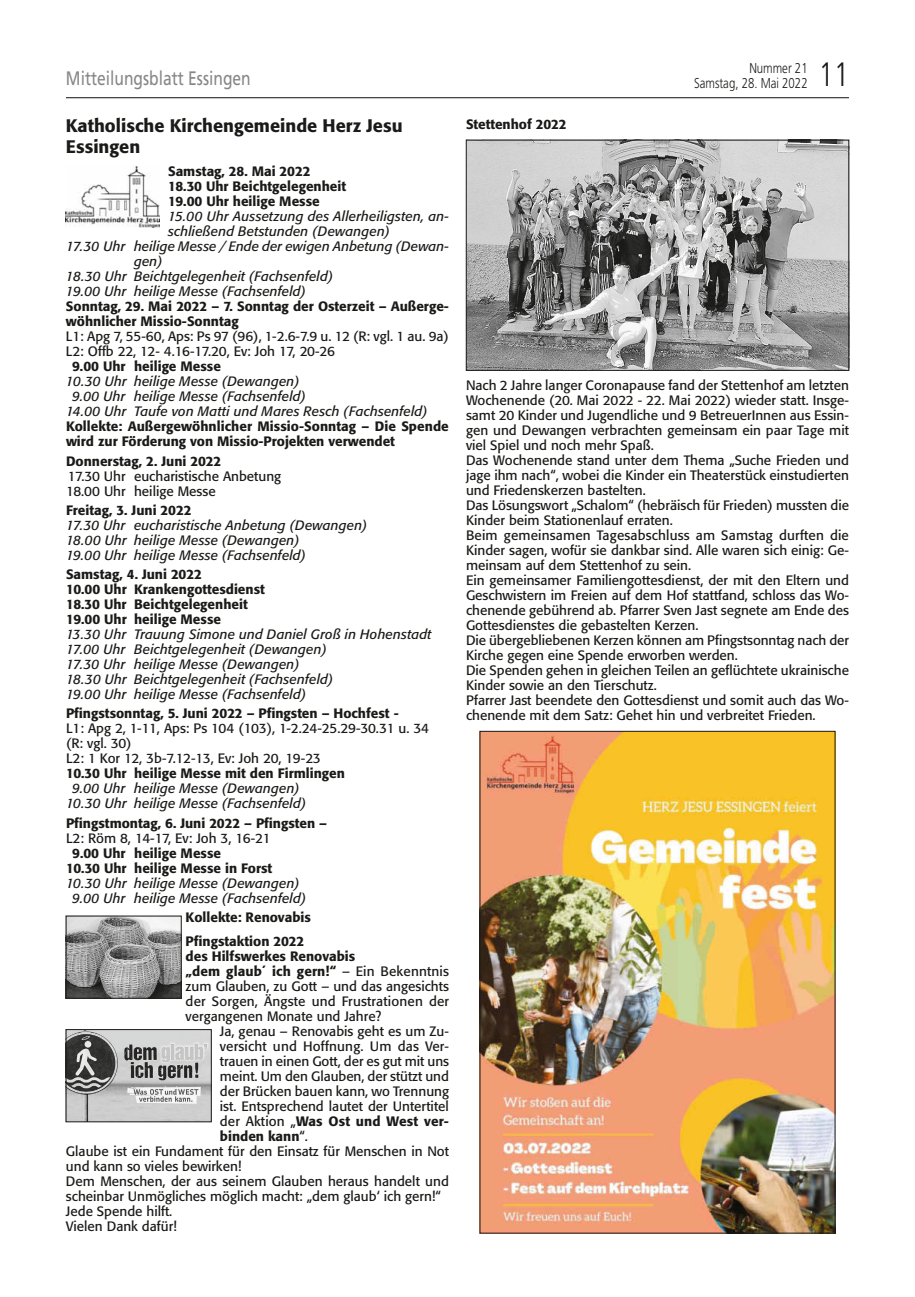
<style>
.page{position:relative;width:915px;height:1297px;background:#fff}
.page>*{position:absolute;margin:0;border:0;box-sizing:border-box;transform-origin:0 0}
.t1{font:300 33.75px "Frutiger";color:#1a1a18;scale:.8 1}
.t2{font:19.5px "Frutiger";color:#868786;scale:.8 1}
.t3{font:500 18px/21px "Formata";color:#1a1a18}
.t4{font:300 14.25px "Frutiger";color:#1a1a18;scale:.8 1}
.t5{font:13.5px/15px "Formata";color:#1a1a18}
.t6{font:italic 13.5px/15px "Formata";letter-spacing:.01em;color:#1a1a18}
.t7{font:500 13.5px/15px "Formata";color:#1a1a18}
.t8{font:13.5px/15px "Formata";letter-spacing:-.02em;color:#1a1a18}
.s1{font-weight:500}
.s2{font-weight:400}
</style>
<div class="page">
<hr style="left:66px;top:97px;width:782px;height:1px;background:#1a1a18">
<img style="left:68px;top:918px;width:111px;height:78px">
<div style="left:66px;top:916px;width:115px;height:82px;border:1px solid #1a1a18"></div>
<img style="left:68px;top:1031px;width:141px;height:89px">
<div style="left:66px;top:1029px;width:145px;height:93px;border:1px solid #1a1a18"></div>
<img style="left:66px;top:167px;width:93px;height:61px">
<img style="left:468px;top:142px;width:378px;height:227px">
<div style="left:466px;top:140px;width:382px;height:231px;border:1px solid #1a1a18"></div>
<img style="left:481px;top:733px;width:352px;height:498px">
<p class="t4" style="left:749px;top:60px;width:74px">Nummer 21</p>
<h2 class="t2" style="left:66px;top:66px;width:232px">Mitteilungsblatt Essingen</h2>
<p class="t4" style="left:694px;top:75px;width:143px">Samstag, 28. Mai 2022</p>
<h1 class="t1" style="left:818px;top:55px;width:39px">11</h1>
<h3 class="t3" style="left:66px;top:115px;width:338px">Katholische Kirchengemeinde Herz Jesu<br>Essingen</h3>
<p class="t7" style="left:168px;top:164px;width:180px">Samstag, 28. Mai 2022<br>18.30 Uhr Beichtgelegenheit<br>19.00 Uhr heilige Messe</p>
<p class="t6" style="left:168px;top:209px;width:282px">15.00 Uhr Aussetzung des Allerheiligsten, an-</p>
<p class="t6" style="left:168px;top:224px;width:223px">schließend Betstunden (Dewangen)</p>
<p class="t6" style="left:66px;top:239px;width:384px">17.30 Uhr heilige Messe / Ende der ewigen Anbetung (Dewan-</p>
<p class="t6" style="left:134px;top:254px;width:30px">gen)</p>
<p class="t6" style="left:66px;top:269px;width:268px">18.30 Uhr Beichtgelegenheit (Fachsenfeld)</p>
<p class="t6" style="left:66px;top:284px;width:241px">19.00 Uhr heilige Messe (Fachsenfeld)</p>
<p class="t7" style="left:66px;top:299px;width:384px">Sonntag, 29. Mai 2022 – 7. Sonntag der Osterzeit – Außerge&shy;wöhnlicher Missio-Sonntag</p>
<p class="t5" style="left:66px;top:329px;width:384px">L1: Apg 7, 55-60, Aps: Ps 97 (96), 1-2.6-7.9 u. 12 (R: vgl. 1 au. 9a)<br>L2: Offb 22, 12- 4.16-17.20, Ev: Joh 17, 20-26</p>
<p class="t7" style="left:72px;top:359px;width:150px">9.00 Uhr heilige Messe</p>
<p class="t6" style="left:66px;top:374px;width:235px">10.30 Uhr heilige Messe (Dewangen)</p>
<p class="t6" style="left:72px;top:389px;width:235px">9.00 Uhr heilige Messe (Fachsenfeld)</p>
<p class="t6" style="left:66px;top:404px;width:363px">14.00 Uhr Taufe von Matti und Mares Resch (Fachsenfeld)</p>
<p class="t7" style="left:66px;top:419px;width:384px">Kollekte: Außergewöhnlicher Missio-Sonntag – Die Spende wird zur Förderung von Missio-Projekten verwendet</p>
<p class="t7" style="left:66px;top:453px;width:157px">Donnerstag, 2. Juni 2022</p>
<p class="t5" style="left:66px;top:468px;width:217px">17.30 Uhr eucharistische Anbetung<br>18.00 Uhr heilige Messe</p>
<p class="t7" style="left:66px;top:503px;width:127px">Freitag, 3. Juni 2022</p>
<p class="t6" style="left:66px;top:518px;width:303px">17.30 Uhr eucharistische Anbetung (Dewangen)<br>18.00 Uhr heilige Messe (Dewangen)<br>19.00 Uhr heilige Messe (Fachsenfeld)</p>
<p class="t7" style="left:66px;top:567px;width:200px">Samstag, 4. Juni 2022<br>10.00 Uhr Krankengottesdienst<br>18.30 Uhr Beichtgelegenheit<br>19.00 Uhr heilige Messe</p>
<p class="t6" style="left:66px;top:627px;width:367px">13.30 Uhr Trauung Simone und Daniel Groß in Hohenstadt 17.00 Uhr Beichtgelegenheit (Dewangen)<br>17.30 Uhr heilige Messe (Dewangen)<br>18.30 Uhr Beichtgelegenheit (Fachsenfeld)<br>19.00 Uhr heilige Messe (Fachsenfeld)</p>
<p class="t7" style="left:66px;top:706px;width:334px">Pfingstsonntag, 5. Juni 2022 – Pfingsten – Hochfest -</p>
<p class="t8" style="left:66px;top:721px;width:364px">L1: Apg 2, 1-11, Aps: Ps 104 (103), 1-2.24-25.29-30.31 u. 34 (R: vgl. 30)<br>L2: 1 Kor 12, 3b-7.12-13, Ev: Joh 20, 19-23</p>
<p class="t7" style="left:66px;top:766px;width:280px">10.30 Uhr heilige Messe mit den Firmlingen</p>
<p class="t6" style="left:66px;top:781px;width:241px;text-align:center">9.00 Uhr heilige Messe (Dewangen)<br>10.30 Uhr heilige Messe (Fachsenfeld)</p>
<p class="t7" style="left:66px;top:815px;width:262px">Pfingstmontag, 6. Juni 2022 – Pfingsten –</p>
<p class="t5" style="left:66px;top:830px;width:206px">L2: Röm 8, 14-17, Ev: Joh 3, 16-21</p>
<p class="t7" style="left:66px;top:845px;width:208px;text-indent:6px">9.00 Uhr heilige Messe<br>10.30 Uhr heilige Messe in Forst</p>
<p class="t6" style="left:66px;top:875px;width:241px;text-align:center">10.30 Uhr heilige Messe (Dewangen)<br>9.00 Uhr heilige Messe (Fachsenfeld)</p>
<p class="t7" style="left:185px;top:905px;width:127px;line-height:23.5px">Kollekte: Renovabis<br>Pfingstaktion 2022</p>
<p class="t5" style="left:185px;top:948px;width:265px"><span class="s1">des Hilfswerkes Renovabis<br>„dem glaub´ ich gern!“</span> – Ein Bekenntnis zum Glauben, zu Gott – und das angesichts der Sorgen, Ängste und Frustrationen der vergangenen Monate und Jahre?</p>
<p class="t5" style="left:220px;top:1023px;width:230px">Ja, genau – Renovabis geht es um Zu-</p>
<p class="t5" style="left:220px;top:1038px;width:230px">versicht und Hoffnung. Um das Ver-</p>
<p class="t5" style="left:220px;top:1053px;width:230px">trauen in einen Gott, der es gut mit uns</p>
<p class="t5" style="left:220px;top:1068px;width:230px">meint. Um den Glauben, der stützt und</p>
<p class="t5" style="left:220px;top:1083px;width:230px">der Brücken bauen kann, wo Trennung</p>
<p class="t5" style="left:220px;top:1098px;width:230px">ist. Entsprechend lautet der Untertitel</p>
<p class="t7" style="left:220px;top:1113px;width:230px"><span class="s2">der Aktion „</span>Was Ost und West ver-</p>
<p class="t7" style="left:220px;top:1128px;width:90px">binden kann<span class="s2">“.</span></p>
<p class="t5" style="left:66px;top:1143px;width:384px">Glaube ist ein Fundament für den Einsatz für Menschen in Not</p>
<p class="t5" style="left:66px;top:1158px;width:177px">und kann so vieles bewirken!</p>
<p class="t5" style="left:66px;top:1173px;width:384px">Dem Menschen, der aus seinem Glauben heraus handelt und</p>
<p class="t5" style="left:66px;top:1188px;width:376px">scheinbar Unmögliches möglich macht: „dem glaub‘ ich gern!“</p>
<p class="t5" style="left:66px;top:1203px;width:108px">Jede Spende hilft.</p>
<p class="t5" style="left:66px;top:1218px;width:112px">Vielen Dank dafür!</p>
<p class="t7" style="left:466px;top:116px;width:102px">Stettenhof 2022</p>
<p class="t5" style="left:466px;top:378px;width:384px">Nach 2 Jahre langer Coronapause fand der Stettenhof am letzten Wochenende (20. Mai 2022 - 22. Mai 2022) wieder statt. Insge&shy;samt 20 Kinder und Jugendliche und 9 BetreuerInnen aus Essin&shy;gen und Dewangen verbrachten gemeinsam ein paar Tage mit viel Spiel und noch mehr Spaß.<br>Das Wochenende stand unter dem Thema „Suche Frieden und jage ihm nach“, wobei die Kinder ein Theaterstück einstudierten und Friedenskerzen bastelten.<br>Das Lösungswort „Schalom“ (hebräisch für Frieden) mussten die Kinder beim Stationenlauf erraten.<br>Beim gemeinsamen Tagesabschluss am Samstag durften die Kinder sagen, wofür sie dankbar sind. Alle waren sich einig: Ge&shy;meinsam auf dem Stettenhof zu sein.<br>Ein gemeinsamer Familiengottesdienst, der mit den Eltern und Geschwistern im Freien auf dem Hof stattfand, schloss das Wo&shy;chenende gebührend ab. Pfarrer Sven Jast segnete am Ende des Gottesdienstes die gebastelten Kerzen.<br>Die übergebliebenen Kerzen können am Pfingstsonntag nach der Kirche gegen eine Spende erworben werden.<br>Die Spenden gehen in gleichen Teilen an geflüchtete ukrainische Kinder sowie an den Tierschutz.<br>Pfarrer Jast beendete den Gottesdienst und somit auch das Wo&shy;chenende mit dem Satz: Gehet hin und verbreitet Frieden.</p>
</div>
